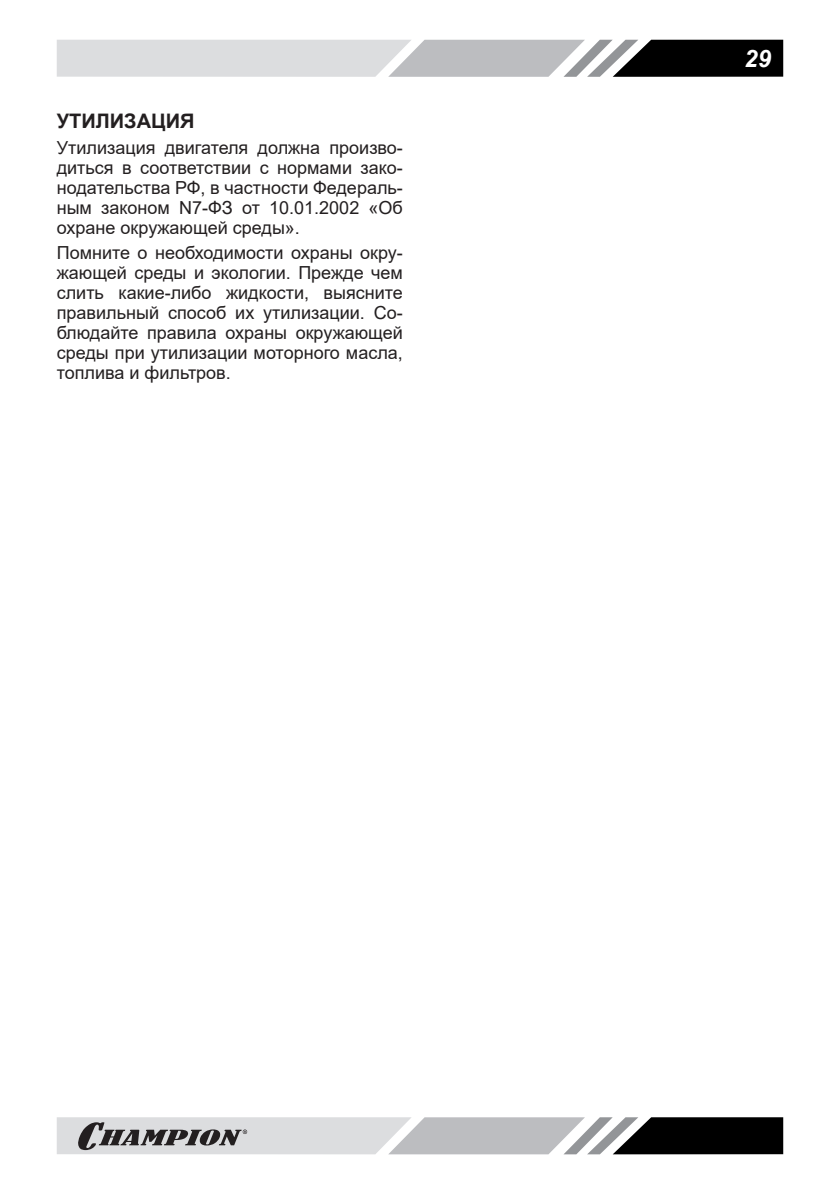
<style>
.page{position:relative;width:840px;height:1191px;background:#fff}
.page>*{position:absolute;margin:0;border:0;box-sizing:border-box;transform-origin:0 0}
.t1{font:italic 700 24px "Arial";color:#fff}
.t2{font:700 20px "Arial";color:#231f20}
.t3{font:18px/20px "Arial";color:#231f20;text-align:justify}
</style>
<div class="page">
<svg style="left:57px;top:40px;width:725px;height:37px;background:#a7a8aa"></svg>
<svg style="left:57px;top:1117px;width:725px;height:37px;background:#9c9d9e"></svg>
<p class="t2" style="left:57px;top:107px;width:139px">УТИЛИЗАЦИЯ</p>
<p class="t3" style="left:57px;top:137px;width:347px">Утилизация двигателя должна произво&shy;диться в соответствии с нормами зако&shy;нодательства РФ, в частности Федераль&shy;ным законом N7-ФЗ от 10.01.2002 «Об охране окружающей среды».</p>
<p class="t3" style="left:57px;top:243px;width:347px">Помните о необходимости охраны окру&shy;жающей среды и экологии. Прежде чем слить какие-либо жидкости, выясните правильный способ их утилизации. Со&shy;блюдайте правила охраны окружающей среды при утилизации моторного масла, топлива и фильтров.</p>
<h1 class="t1" style="left:743px;top:44px;width:28px">29</h1>
</div>
